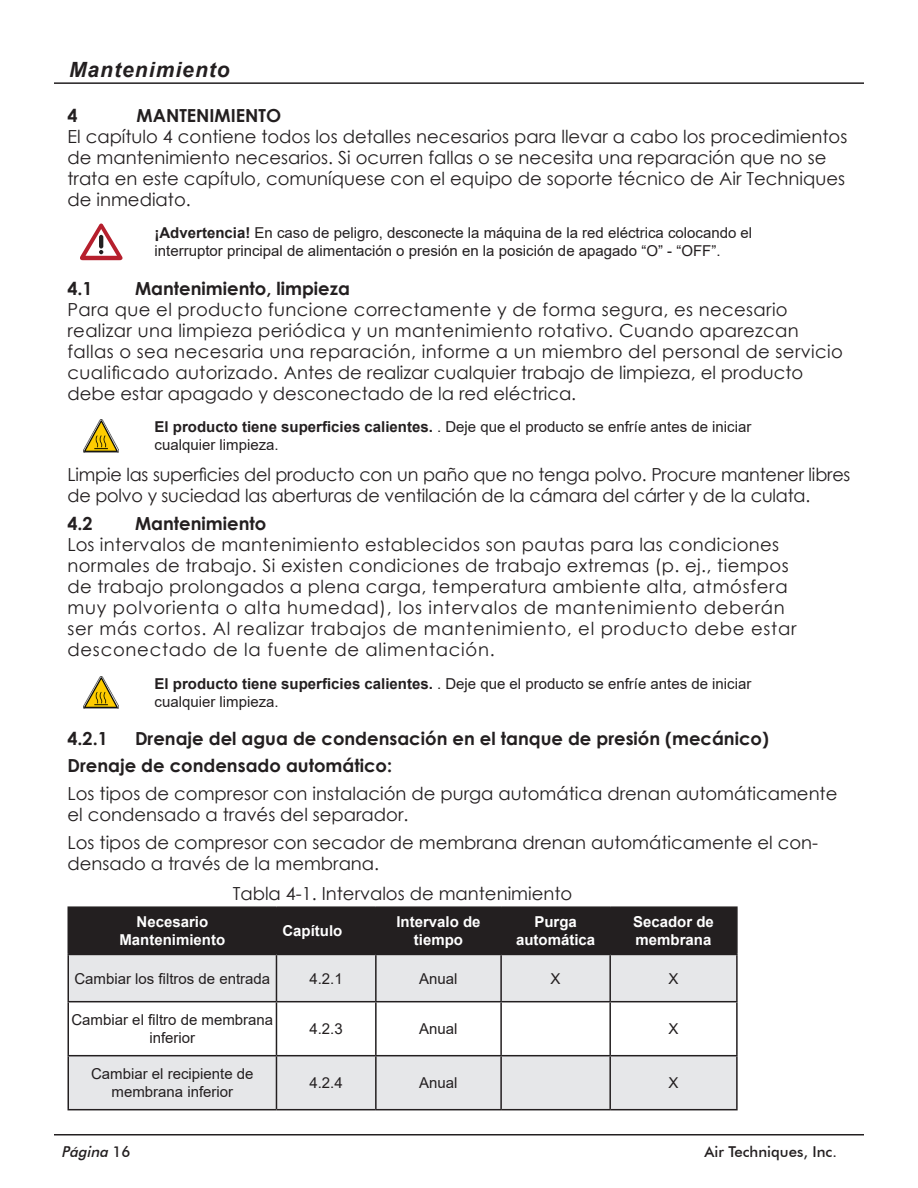
<style>
.page{position:relative;width:918px;height:1188px;background:#fff}
.page>*{position:absolute;margin:0;border:0;box-sizing:border-box;transform-origin:0 0}
.t1{font:italic 700 21px "Arial";letter-spacing:.05em;color:#231f20}
.t2{font:18px/21px "Century Gothic";letter-spacing:.02em;color:#231f20}
.t3{font:18px/21px "Century Gothic";color:#231f20}
.t4{font:700 18px "Century Gothic";color:#231f20}
.t5{font:15px/18px "Arial";color:#231f20}
.t6{font:700 15px/18px "Arial";color:#fff;text-align:center}
.t7{font:500 15px "Futura BT";color:#231f20}
.t8{font:italic 500 15px "Futura BT";color:#231f20}
.s1{font-weight:700}
.s2{font-style:normal}
</style>
<div class="page">
<hr style="left:54px;top:1134px;width:810px;height:2px;background:#231f20">
<hr style="left:54px;top:82px;width:810px;height:2px;background:#231f20">
<svg style="left:80px;top:224px;width:43px;height:36px"></svg>
<img style="left:84px;top:420px;width:35px;height:32px">
<img style="left:84px;top:676px;width:35px;height:33px">
<div style="left:69px;top:908px;width:667px;height:46px;background:#231f20"></div>
<svg style="left:69px;top:955px;width:667px;height:154px;fill:#e6e7e9"></svg>
<hr style="left:68px;top:906px;width:208px;height:2px;background:#231f20">
<hr style="left:68px;top:908px;width:1px;height:46px;background:#231f20">
<hr style="left:276px;top:906px;width:100px;height:2px;background:#231f20">
<hr style="left:276px;top:908px;width:1px;height:46px;background:#231f20">
<hr style="left:376px;top:906px;width:125px;height:2px;background:#231f20">
<hr style="left:375px;top:908px;width:2px;height:46px;background:#231f20">
<hr style="left:501px;top:906px;width:109px;height:2px;background:#231f20">
<hr style="left:500px;top:908px;width:2px;height:46px;background:#231f20">
<hr style="left:610px;top:906px;width:128px;height:2px;background:#231f20">
<hr style="left:609px;top:908px;width:2px;height:46px;background:#231f20">
<hr style="left:736px;top:908px;width:2px;height:46px;background:#231f20">
<hr style="left:68px;top:954px;width:208px;height:1px;background:#231f20">
<hr style="left:68px;top:955px;width:1px;height:46px;background:#231f20">
<hr style="left:276px;top:954px;width:100px;height:1px;background:#231f20">
<hr style="left:276px;top:955px;width:1px;height:46px;background:#231f20">
<hr style="left:376px;top:954px;width:125px;height:1px;background:#231f20">
<hr style="left:375px;top:955px;width:2px;height:46px;background:#231f20">
<hr style="left:501px;top:954px;width:109px;height:1px;background:#231f20">
<hr style="left:500px;top:955px;width:2px;height:46px;background:#231f20">
<hr style="left:610px;top:954px;width:128px;height:1px;background:#231f20">
<hr style="left:609px;top:955px;width:2px;height:46px;background:#231f20">
<hr style="left:736px;top:955px;width:2px;height:46px;background:#231f20">
<hr style="left:68px;top:1001px;width:208px;height:1px;background:#231f20">
<hr style="left:68px;top:1002px;width:1px;height:53px;background:#231f20">
<hr style="left:276px;top:1001px;width:100px;height:1px;background:#231f20">
<hr style="left:276px;top:1002px;width:1px;height:53px;background:#231f20">
<hr style="left:376px;top:1001px;width:125px;height:1px;background:#231f20">
<hr style="left:375px;top:1002px;width:2px;height:53px;background:#231f20">
<hr style="left:501px;top:1001px;width:109px;height:1px;background:#231f20">
<hr style="left:500px;top:1002px;width:2px;height:53px;background:#231f20">
<hr style="left:610px;top:1001px;width:128px;height:1px;background:#231f20">
<hr style="left:609px;top:1002px;width:2px;height:53px;background:#231f20">
<hr style="left:736px;top:1002px;width:2px;height:53px;background:#231f20">
<hr style="left:68px;top:1055px;width:208px;height:1px;background:#231f20">
<hr style="left:68px;top:1056px;width:1px;height:53px;background:#231f20">
<hr style="left:276px;top:1055px;width:100px;height:1px;background:#231f20">
<hr style="left:276px;top:1056px;width:1px;height:53px;background:#231f20">
<hr style="left:376px;top:1055px;width:125px;height:1px;background:#231f20">
<hr style="left:375px;top:1056px;width:2px;height:53px;background:#231f20">
<hr style="left:501px;top:1055px;width:109px;height:1px;background:#231f20">
<hr style="left:500px;top:1056px;width:2px;height:53px;background:#231f20">
<hr style="left:610px;top:1055px;width:128px;height:1px;background:#231f20">
<hr style="left:609px;top:1056px;width:2px;height:53px;background:#231f20">
<hr style="left:736px;top:1056px;width:2px;height:53px;background:#231f20">
<hr style="left:68px;top:1109px;width:208px;height:1px;background:#231f20">
<hr style="left:276px;top:1109px;width:100px;height:1px;background:#231f20">
<hr style="left:376px;top:1109px;width:125px;height:1px;background:#231f20">
<hr style="left:501px;top:1109px;width:109px;height:1px;background:#231f20">
<hr style="left:610px;top:1109px;width:128px;height:1px;background:#231f20">
<p class="t1" style="left:69px;top:55px;width:162px">Mantenimiento</p>
<p class="t4" style="left:68px;top:101px;width:12px">4</p>
<p class="t4" style="left:136px;top:101px;width:146px">MANTENIMIENTO</p>
<p class="t3" style="left:68px;top:125px;width:781px">El capítulo 4 contiene todos los detalles necesarios para llevar a cabo los procedimientos de mantenimiento necesarios. Si ocurren fallas o se necesita una reparación que no se trata en este capítulo, comuníquese con el equipo de soporte técnico de Air Techniques de inmediato.</p>
<p class="t5" style="left:154px;top:224px;width:599px"><span class="s1">¡Advertencia!</span> En caso de peligro, desconecte la máquina de la red eléctrica colocando el interruptor principal de alimentación o presión en la posición de apagado “O” - “OFF”.</p>
<p class="t4" style="left:68px;top:274px;width:27px">4.1</p>
<p class="t4" style="left:135px;top:274px;width:216px">Mantenimiento, limpieza</p>
<p class="t2" style="left:68px;top:298px;width:777px">Para que el producto funcione correctamente y de forma segura, es necesario realizar una limpieza periódica y un mantenimiento rotativo. Cuando aparezcan fallas o sea necesaria una reparación, informe a un miembro del personal de servicio cualificado autorizado. Antes de realizar cualquier trabajo de limpieza, el producto debe estar apagado y desconectado de la red eléctrica.</p>
<p class="t5" style="left:154px;top:418px;width:598px"><span class="s1">El producto tiene superficies calientes.</span> . Deje que el producto se enfríe antes de iniciar cualquier limpieza.</p>
<p class="t3" style="left:68px;top:464px;width:784px">Limpie las superficies del producto con un paño que no tenga polvo. Procure mantener libres de polvo y suciedad las aberturas de ventilación de la cámara del cárter y de la culata.</p>
<p class="t4" style="left:68px;top:510px;width:27px">4.2</p>
<p class="t4" style="left:135px;top:510px;width:133px">Mantenimiento</p>
<p class="t2" style="left:68px;top:534px;width:730px">Los intervalos de mantenimiento establecidos son pautas para las condiciones normales de trabajo. Si existen condiciones de trabajo extremas (p. ej., tiempos de trabajo prolongados a plena carga, temperatura ambiente alta, atmósfera muy polvorienta o alta humedad), los intervalos de mantenimiento deberán ser más cortos. Al realizar trabajos de mantenimiento, el producto debe estar desconectado de la fuente de alimentación.</p>
<p class="t5" style="left:154px;top:675px;width:598px"><span class="s1">El producto tiene superficies calientes.</span> . Deje que el producto se enfríe antes de iniciar cualquier limpieza.</p>
<p class="t4" style="left:68px;top:724px;width:42px">4.2.1</p>
<p class="t4" style="left:135px;top:724px;width:635px">Drenaje del agua de condensación en el tanque de presión (mecánico)</p>
<p class="t4" style="left:68px;top:752px;width:326px">Drenaje de condensado automático:</p>
<p class="t3" style="left:68px;top:783px;width:771px">Los tipos de compresor con instalación de purga automática drenan automáticamente el condensado a través del separador.</p>
<p class="t3" style="left:68px;top:832px;width:752px">Los tipos de compresor con secador de membrana drenan automáticamente el con&shy;densado a través de la membrana.</p>
<p class="t3" style="left:233px;top:883px;width:341px">Tabla 4-1. Intervalos de mantenimiento</p>
<p class="t6" style="left:137px;top:913px;width:73px">Necesario</p>
<p class="t6" style="left:119px;top:931px;width:107px">Mantenimiento</p>
<p class="t6" style="left:282px;top:922px;width:61px">Capítulo</p>
<p class="t6" style="left:396px;top:913px;width:86px">Intervalo de tiempo</p>
<p class="t6" style="left:516px;top:913px;width:81px">Purga automática</p>
<p class="t6" style="left:633px;top:913px;width:82px;text-align:left">Secador de membrana</p>
<p class="t5" style="left:74px;top:969px;width:197px">Cambiar los filtros de entrada</p>
<p class="t5" style="left:309px;top:969px;width:35px">4.2.1</p>
<p class="t5" style="left:419px;top:969px;width:40px">Anual</p>
<p class="t5" style="left:551px;top:969px;width:12px">X</p>
<p class="t5" style="left:669px;top:969px;width:12px">X</p>
<p class="t5" style="left:71px;top:1011px;width:203px;text-align:center">Cambiar el filtro de membrana inferior</p>
<p class="t5" style="left:309px;top:1020px;width:35px">4.2.3</p>
<p class="t5" style="left:419px;top:1020px;width:40px">Anual</p>
<p class="t5" style="left:669px;top:1020px;width:12px">X</p>
<p class="t5" style="left:91px;top:1065px;width:164px;text-align:center">Cambiar el recipiente de membrana inferior</p>
<p class="t5" style="left:309px;top:1074px;width:35px">4.2.4</p>
<p class="t5" style="left:419px;top:1074px;width:40px">Anual</p>
<p class="t5" style="left:669px;top:1074px;width:12px">X</p>
<p class="t8" style="left:61px;top:1143px;width:71px">Página <span class="s2">1 6</span></p>
<p class="t7" style="left:704px;top:1143px;width:134px">Air Techniques, Inc.</p>
</div>
